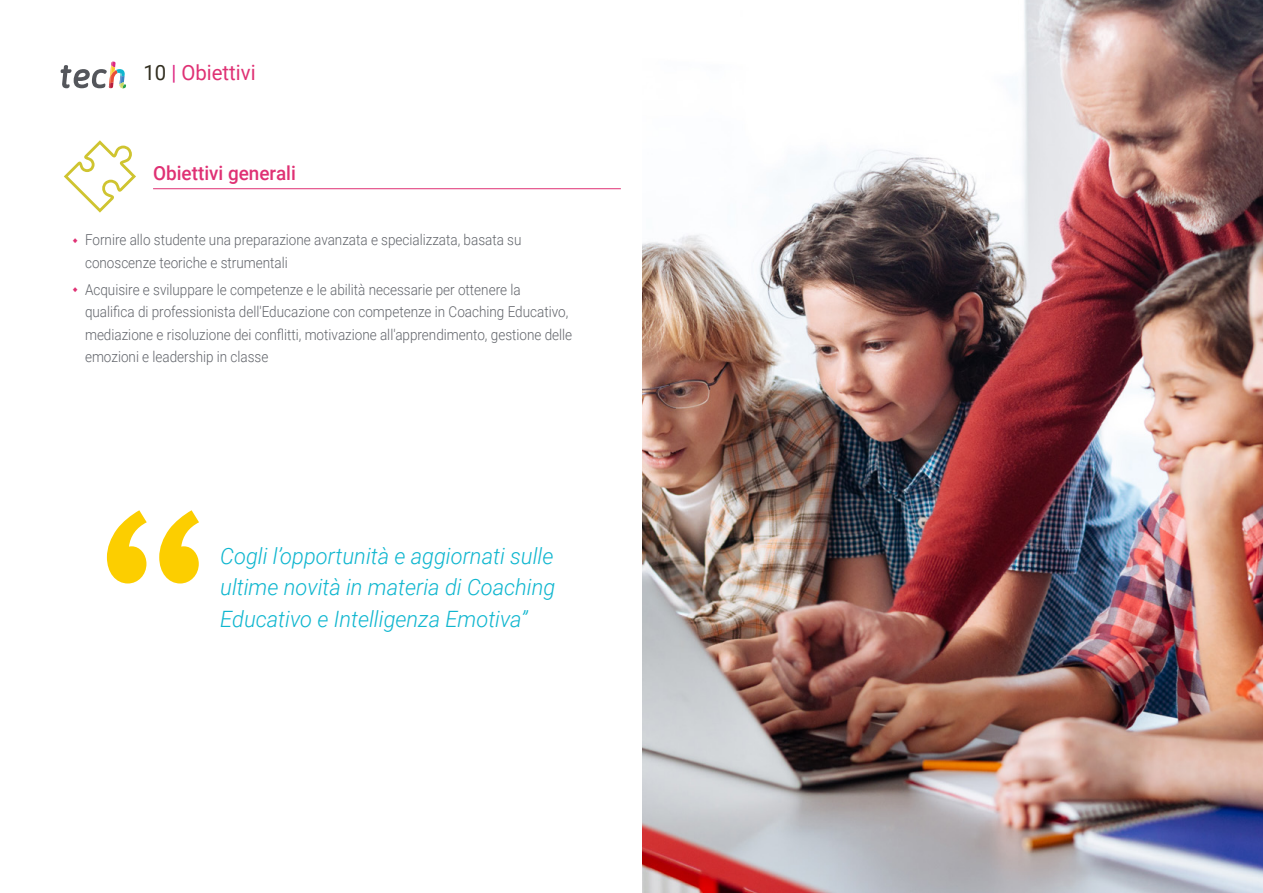
<style>
.page{position:relative;width:1263px;height:893px;background:#fff}
.page>*{position:absolute;margin:0;border:0;box-sizing:border-box;transform-origin:0 0}
.t1{font:italic 300 22.5px/31.5px "Roboto";color:#0fb6cf;text-align:justify}
.t2{font:21px "Roboto";color:#df3174}
.t3{font:500 19.5px "Roboto";color:#df3174}
.t4{font:300 15px/22.5px "Roboto";color:#61646a;scale:.9 1}
.s1{color:#312e20}
.s2{color:#de2782}
</style>
<div class="page">
<svg style="left:107px;top:510px;width:92px;height:73px"></svg>
<hr style="left:153px;top:188px;width:468px;height:1px;background:#df3174">
<svg style="left:64px;top:140px;width:72px;height:73px"></svg>
<img style="left:642px;top:0;width:621px;height:893px">
<svg style="left:61px;top:62px;width:65px;height:27px"></svg>
<h2 class="t2" style="left:144px;top:57px;width:114px"><span class="s1">10</span> <span class="s2">|</span> Obiettivi</h2>
<h3 class="t3" style="left:153px;top:160px;width:144px">Obiettivi generali</h3>
<p class="t4" style="left:85px;top:228px;width:486px">Fornire allo studente una preparazione avanzata e specializzata, basata su conoscenze teoriche e strumentali</p>
<p class="t4" style="left:85px;top:277px;width:543px">Acquisire e sviluppare le competenze e le abilità necessarie per ottenere la qualifica di professionista dell'Educazione con competenze in Coaching Educativo, mediazione e risoluzione dei conflitti, motivazione all'apprendimento, gestione delle emozioni e leadership in classe</p>
<h1 class="t1" style="left:220px;top:539px;width:337px">Cogli l’opportunità e aggiornati sulle ultime novità in materia di Coaching Educativo e Intelligenza Emotiva”</h1>
</div>
